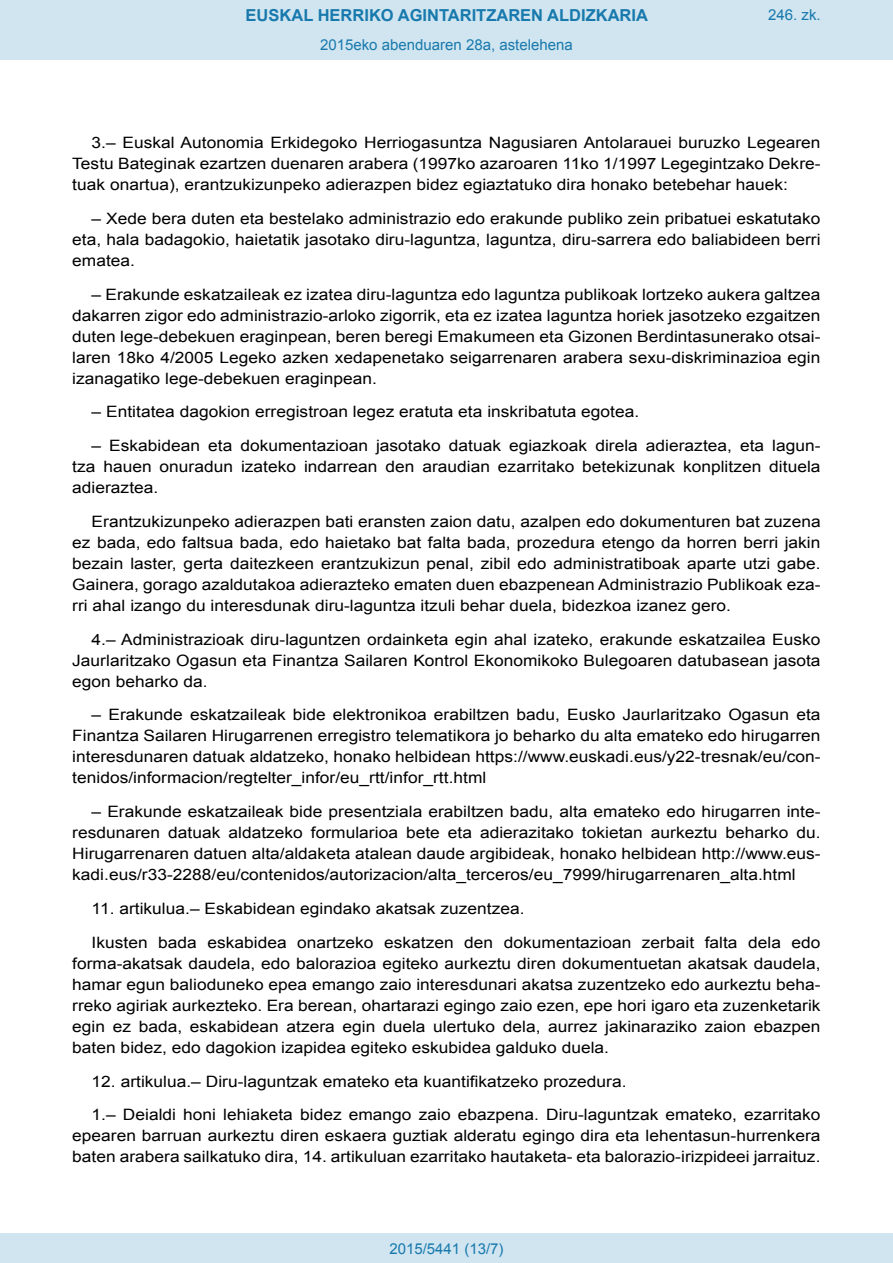
<style>
.page{position:relative;width:893px;height:1263px;background:#fff}
.page>*{position:absolute;margin:0;border:0;box-sizing:border-box;transform-origin:0 0}
.t1{font:700 16.5px "Arial";color:#1879ad}
.BOPVDetalle{font:15.6px/21px "Arial";color:#000;text-align:justify;scale:1.11 1}
.Paginacion_Centro{font:15px "Arial";color:#1879ad}
</style>
<div class="page">
<div style="left:0;top:0;width:893px;height:60px;background:#d0e5f0"></div>
<div style="left:0;top:1233px;width:893px;height:30px;background:#d0e5f0"></div>
<p class="t1" style="left:246px;top:4px;width:404px">EUSKAL HERRIKO AGINTARITZAREN ALDIZKARIA</p>
<p class="Paginacion_Centro" style="left:320px;top:35px;width:254px">2015eko abenduaren 28a, astelehena</p>
<p class="Paginacion_Centro" style="left:768px;top:5px;width:54px">246. zk.</p>
<p class="BOPVDetalle" style="left:72px;top:132px;width:676px;text-indent:19px">3.– Euskal Autonomia Erkidegoko Herriogasuntza Nagusiaren Antolarauei buruzko Legearen Testu Bateginak ezartzen duenaren arabera (1997ko azaroaren 11ko 1/1997 Legegintzako Dekre&shy;tuak onartua), erantzukizunpeko adierazpen bidez egiaztatuko dira honako betebehar hauek:</p>
<p class="BOPVDetalle" style="left:72px;top:208px;width:676px;text-indent:19px">– Xede bera duten eta bestelako administrazio edo erakunde publiko zein pribatuei eskatutako eta, hala badagokio, haietatik jasotako diru-laguntza, laguntza, diru-sarrera edo baliabideen berri ematea.</p>
<p class="BOPVDetalle" style="left:72px;top:284px;width:676px;text-indent:19px">– Erakunde eskatzaileak ez izatea diru-laguntza edo laguntza publikoak lortzeko aukera galtzea dakarren zigor edo administrazio-arloko zigorrik, eta ez izatea laguntza horiek jasotzeko ezgaitzen duten lege-debekuen eraginpean, beren beregi Emakumeen eta Gizonen Berdintasunerako otsai&shy;laren 18ko 4/2005 Legeko azken xedapenetako seigarrenaren arabera sexu-diskriminazioa egin izanagatiko lege-debekuen eraginpean.</p>
<p class="BOPVDetalle" style="left:92px;top:402px;width:495px">– Entitatea dagokion erregistroan legez eratuta eta inskribatuta egotea.</p>
<p class="BOPVDetalle" style="left:72px;top:435px;width:676px;text-indent:19px">– Eskabidean eta dokumentazioan jasotako datuak egiazkoak direla adieraztea, eta lagun&shy;tza hauen onuradun izateko indarrean den araudian ezarritako betekizunak konplitzen dituela adieraztea.</p>
<p class="BOPVDetalle" style="left:72px;top:511px;width:676px;text-indent:19px">Erantzukizunpeko adierazpen bati eransten zaion datu, azalpen edo dokumenturen bat zuzena ez bada, edo faltsua bada, edo haietako bat falta bada, prozedura etengo da horren berri jakin bezain laster, gerta daitezkeen erantzukizun penal, zibil edo administratiboak aparte utzi gabe.<br>Gainera, gorago azaldutakoa adierazteko ematen duen ebazpenean Administrazio Publikoak eza&shy;rri ahal izango du interesdunak diru-laguntza itzuli behar duela, bidezkoa izanez gero.</p>
<p class="BOPVDetalle" style="left:72px;top:629px;width:676px;text-indent:19px">4.– Administrazioak diru-laguntzen ordainketa egin ahal izateko, erakunde eskatzailea Eusko Jaurlaritzako Ogasun eta Finantza Sailaren Kontrol Ekonomikoko Bulegoaren datubasean jasota egon beharko da.</p>
<p class="BOPVDetalle" style="left:72px;top:705px;width:676px;text-indent:19px">– Erakunde eskatzaileak bide elektronikoa erabiltzen badu, Eusko Jaurlaritzako Ogasun eta Finantza Sailaren Hirugarrenen erregistro telematikora jo beharko du alta emateko edo hirugarren interesdunaren datuak aldatzeko, honako helbidean https://www.euskadi.eus/y22-tresnak/eu/con&shy;tenidos/informacion/regtelter_infor/eu_rtt/infor_rtt.html</p>
<p class="BOPVDetalle" style="left:72px;top:801px;width:676px;text-indent:19px">– Erakunde eskatzaileak bide presentziala erabiltzen badu, alta emateko edo hirugarren inte&shy;resdunaren datuak aldatzeko formularioa bete eta adierazitako tokietan aurkeztu beharko du.<br>Hirugarrenaren datuen alta/aldaketa atalean daude argibideak, honako helbidean http://www.eus&shy;kadi.eus/r33-2288/eu/contenidos/autorizacion/alta_terceros/eu_7999/hirugarrenaren_alta.html</p>
<p class="BOPVDetalle" style="left:92px;top:898px;width:392px">11. artikulua.– Eskabidean egindako akatsak zuzentzea.</p>
<p class="BOPVDetalle" style="left:72px;top:932px;width:676px;text-indent:19px">Ikusten bada eskabidea onartzeko eskatzen den dokumentazioan zerbait falta dela edo forma-akatsak daudela, edo balorazioa egiteko aurkeztu diren dokumentuetan akatsak daudela, hamar egun balioduneko epea emango zaio interesdunari akatsa zuzentzeko edo aurkeztu beha&shy;rreko agiriak aurkezteko. Era berean, ohartarazi egingo zaio ezen, epe hori igaro eta zuzenketarik egin ez bada, eskabidean atzera egin duela ulertuko dela, aurrez jakinaraziko zaion ebazpen baten bidez, edo dagokion izapidea egiteko eskubidea galduko duela.</p>
<p class="BOPVDetalle" style="left:92px;top:1071px;width:483px">12. artikulua.– Diru-laguntzak emateko eta kuantifikatzeko prozedura.</p>
<p class="BOPVDetalle" style="left:72px;top:1104px;width:676px;text-indent:19px">1.– Deialdi honi lehiaketa bidez emango zaio ebazpena. Diru-laguntzak emateko, ezarritako epearen barruan aurkeztu diren eskaera guztiak alderatu egingo dira eta lehentasun-hurrenkera baten arabera sailkatuko dira, 14. artikuluan ezarritako hautaketa- eta balorazio-irizpideei jarraituz.</p>
<p class="Paginacion_Centro" style="left:389px;top:1238px;width:116px">2015/5441 (13/7)</p>
</div>
